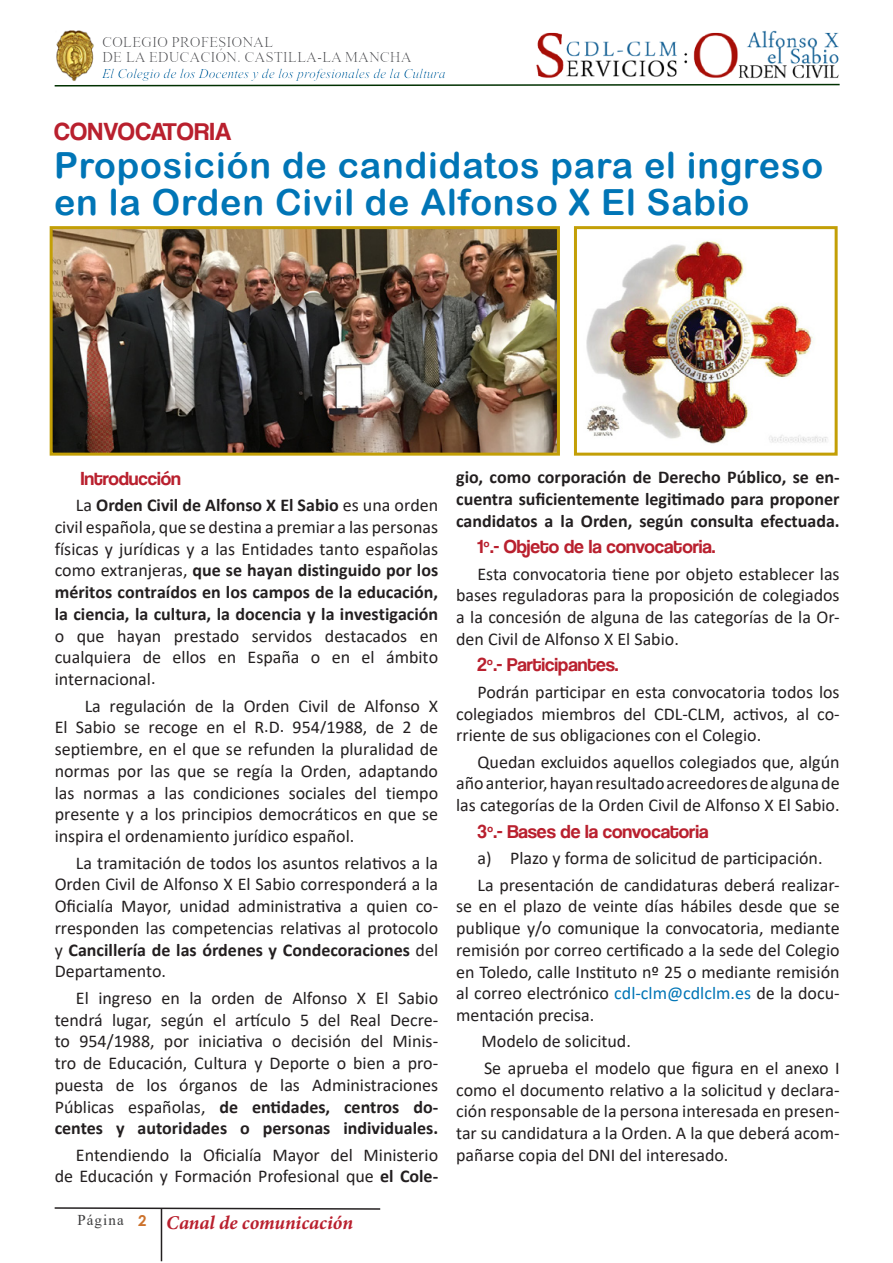
<style>
.page{position:relative;width:893px;height:1263px;background:#fff}
.page>*{position:absolute;margin:0;border:0;box-sizing:border-box;transform-origin:0 0}
.t1{font:36px "Arial Rounded MT Bold";letter-spacing:.025em;color:#0075b6}
.t2{font:25.5px "Coolvetica Rg";letter-spacing:.025em;color:#b9202e}
.yiv6667447182ydp5719{font:19.5px "Coolvetica Rg";color:#b9202e}
.t3{font:italic 700 19.5px "Minion Pro";letter-spacing:-.005em;color:#b9202e}
.yiv6667447182ydp5719-2{font:18px/21.8px "Calibri";color:#231f20;text-align:justify}
.List_Paragraph{font:18px/21.8px "Calibri";color:#231f20;text-align:justify}
.yiv6667447182ydp5719-3{font:700 18px/21.8px "Calibri";color:#231f20;text-align:justify}
.t4{font:16.8px "Vijaya";color:#0062a1}
.t5{font:15px/15.5px "Times New Roman";color:#6c6d70}
.s1{font-weight:700}
.s2{color:#0075b6}
</style>
<div class="page">
<svg style="left:54px;top:83px;width:786px;height:4px"></svg>
<img style="left:56px;top:31px;width:38px;height:50px">
<img style="left:536px;top:30px;width:303px;height:49px">
<svg style="left:54px;top:1207px;width:327px;height:3px"></svg>
<hr style="left:161px;top:1208px;width:1px;height:53px;background:#231f20">
<img style="left:54px;top:230px;width:502px;height:222px">
<div style="left:50px;top:226px;width:510px;height:230px;border:3px solid #c39f06"></div>
<img style="left:586px;top:241px;width:242px;height:203px">
<div style="left:574px;top:226px;width:264px;height:230px;border:3px solid #c39f06"></div>
<p class="t5" style="left:102px;top:34px;width:311px">COLEGIO PROFESIONAL<br>DE LA EDUCACIÓN. CASTILLA-LA MANCHA</p>
<p class="t4" style="left:102px;top:60px;width:345px">El Colegio de los Docentes y de los profesionales de la Cultura</p>
<p class="t2" style="left:54px;top:117px;width:179px">CONVOCATORIA</p>
<p class="t1" style="left:54px;top:144px;width:771px">Proposición de candidatos para el ingreso</p>
<p class="t1" style="left:54px;top:181px;width:697px">en la Orden Civil de Alfonso X El Sabio</p>
<p class="yiv6667447182ydp5719" style="left:81px;top:467px;width:102px">Introducción</p>
<p class="yiv6667447182ydp5719-2" style="left:55px;top:494px;width:385px;text-indent:21px">La <span class="s1">Orden Civil de Alfonso X El Sabio</span> es una orden civil española, que se destina a premiar a las personas físicas y jurídicas y a las Entidades tanto españolas como extranjeras, <span class="s1">que se hayan distinguido por los méritos contraídos en los campos de la educación, la ciencia, la cultura, la docencia y la investigación </span>o que hayan prestado servidos destacados en cualquiera de ellos en España o en el ámbito internacional.</p>
<p class="yiv6667447182ydp5719-2" style="left:55px;top:694px;width:385px;text-indent:30px">La regulación de la Orden Civil de Alfonso X El Sabio se recoge en el R.D. 954/1988, de 2 de septiembre, en el que se refunden la pluralidad de normas por las que se regía la Orden, adaptando las normas a las condiciones sociales del tiempo presente y a los principios democráticos en que se inspira el ordenamiento jurídico español.</p>
<p class="yiv6667447182ydp5719-2" style="left:55px;top:851px;width:385px;text-indent:21px">La tramitación de todos los asuntos relativos a la Orden Civil de Alfonso X El Sabio corresponderá a la Oficialía Mayor, unidad administrativa a quien co&shy;rresponden las competencias relativas al protocolo y <span class="s1">Cancillería de las órdenes y Condecoraciones</span> del Departamento.</p>
<p class="yiv6667447182ydp5719-2" style="left:55px;top:986px;width:385px;text-indent:21px">El ingreso en la orden de Alfonso X El Sabio tendrá lugar, según el artículo 5 del Real Decre&shy;to 954/1988, por iniciativa o decisión del Minis&shy;tro de Educación, Cultura y Deporte o bien a pro&shy;puesta de los órganos de las Administraciones Públicas españolas, <span class="s1">de entidades, centros do&shy;centes y autoridades o personas individuales.</span></p>
<p class="yiv6667447182ydp5719-2" style="left:55px;top:1143px;width:385px;text-align:right">Entendiendo la Oficialía Mayor del Ministerio de Educación y Formación Profesional que <span class="s1">el Cole-</span></p>
<p class="t3" style="left:77px;top:1208px;width:277px"><sup>Página</sup> <sup>2</sup> Canal de comunicación</p>
<p class="yiv6667447182ydp5719-3" style="left:456px;top:466px;width:385px">gio, como corporación de Derecho Público, se en&shy;cuentra suficientemente legitimado para proponer candidatos a la Orden, según consulta efectuada.</p>
<p class="yiv6667447182ydp5719" style="left:477px;top:535px;width:240px">1º.- Objeto de la convocatoria.</p>
<p class="yiv6667447182ydp5719-2" style="left:456px;top:562px;width:385px;text-indent:21px">Esta convocatoria tiene por objeto establecer las bases reguladoras para la proposición de colegiados a la concesión de alguna de las categorías de la Or&shy;den Civil de Alfonso X El Sabio.</p>
<p class="yiv6667447182ydp5719" style="left:477px;top:653px;width:143px">2º.- Participantes.</p>
<p class="yiv6667447182ydp5719-2" style="left:456px;top:680px;width:385px;text-indent:21px">Podrán participar en esta convocatoria todos los colegiados miembros del CDL-CLM, activos, al co&shy;rriente de sus obligaciones con el Colegio.</p>
<p class="yiv6667447182ydp5719-2" style="left:456px;top:750px;width:385px;text-indent:21px">Quedan excluidos aquellos colegiados que, algún año anterior, hayan resultado acreedores de alguna de las categorías de la Orden Civil de Alfonso X El Sabio.</p>
<p class="yiv6667447182ydp5719" style="left:477px;top:820px;width:232px">3º.- Bases de la convocatoria</p>
<p class="yiv6667447182ydp5719-2" style="left:477px;top:847px;width:347px">a) Plazo y forma de solicitud de participación.</p>
<p class="List_Paragraph" style="left:456px;top:873px;width:385px;text-indent:21px">La presentación de candidaturas deberá realizar&shy;se en el plazo de veinte días hábiles desde que se publique y/o comunique la convocatoria, mediante remisión por correo certificado a la sede del Colegio en Toledo, calle Instituto nº 25 o mediante remisión al correo electrónico <span class="s2">cdl-clm@cdlclm.es</span> de la docu&shy;mentación precisa.</p>
<p class="List_Paragraph" style="left:481px;top:1030px;width:151px">Modelo de solicitud.</p>
<p class="List_Paragraph" style="left:456px;top:1056px;width:385px;text-indent:28px">Se aprueba el modelo que figura en el anexo I como el documento relativo a la solicitud y declara&shy;ción responsable de la persona interesada en presen&shy;tar su candidatura a la Orden. A la que deberá acom&shy;pañarse copia del DNI del interesado.</p>
</div>
